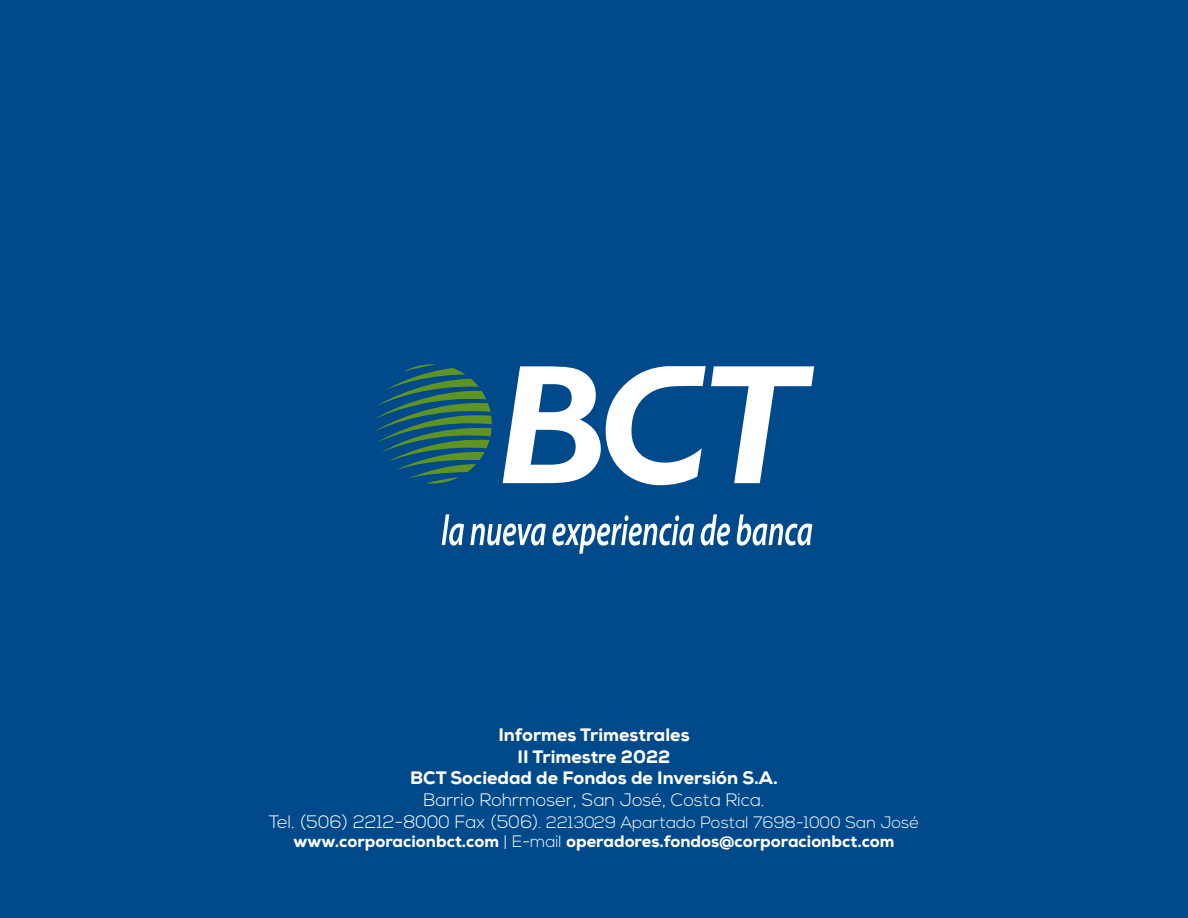
<style>
.page{position:relative;width:1188px;height:918px;background:#004a8c}
.page>*{position:absolute;margin:0;border:0;box-sizing:border-box;transform-origin:0 0}
.t1{font:800 18px/21.6px "Nexa";color:#fff;text-align:center}
.t2{font:300 18px "Nexa";color:#fff}
.t3{font:800 16.5px/19.8px "Nexa";color:#fff;text-align:center}
.s1{font-weight:300;font-size:18px}
.s2{font-weight:300}
</style>
<div class="page">
<svg style="left:442px;top:514px;width:22px;height:32px"></svg>
<svg style="left:470px;top:524px;width:76px;height:22px"></svg>
<svg style="left:552px;top:515px;width:142px;height:39px"></svg>
<svg style="left:701px;top:514px;width:29px;height:32px"></svg>
<svg style="left:737px;top:514px;width:75px;height:32px"></svg>
<svg style="left:503px;top:366px;width:311px;height:119px"></svg>
<svg style="left:375px;top:364px;width:117px;height:120px"></svg>
<p class="t1" style="left:410px;top:724px;width:369px">Informes Trimestrales<br>II Trimestre 2022<br>BCT Sociedad de Fondos de Inversión S.A.</p>
<p class="t2" style="left:423px;top:790px;width:343px">Barrio Rohrmoser, San José, Costa Rica.</p>
<p class="t3" style="left:269px;top:812px;width:652px"><span class="s1">Tel. (506) 2212-8000 Fax (506)</span><span class="s2">. 2213029 Apartado Postal 7698-1000 San José </span>www.corporacionbct.com <span class="s2">| E-mail</span> operadores.fondos@corporacionbct.com</p>
</div>
